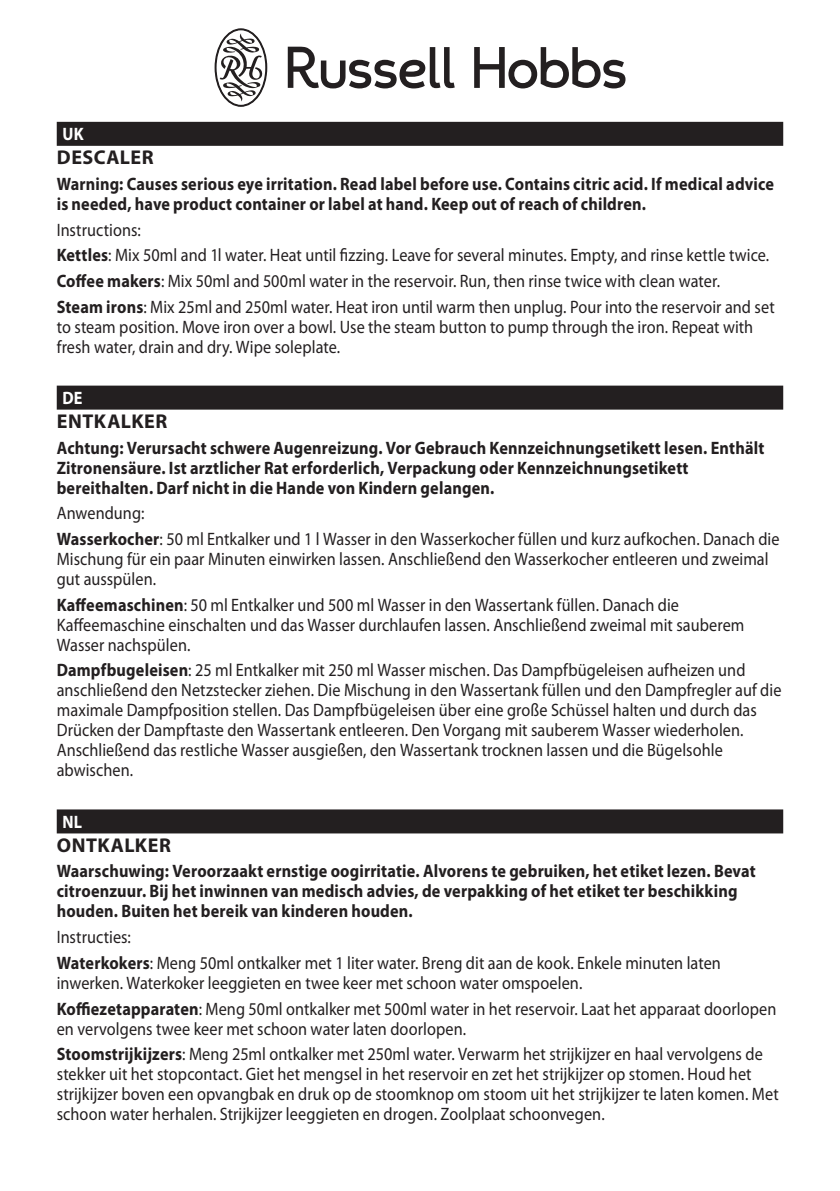
<style>
.page{position:relative;width:840px;height:1191px;background:#fff}
.page>*{position:absolute;margin:0;border:0;box-sizing:border-box;transform-origin:0 0}
.heading{font:700 20px "Myriad Pro";letter-spacing:.025em;color:#231f20}
.default{font:18px/20px "Myriad Pro";letter-spacing:.005em;color:#231f20;scale:.9 1}
.default-2{font:700 18px/20px "Myriad Pro";letter-spacing:.01em;color:#231f20;scale:.9 1}
.Country{font:700 18px "Myriad Pro";color:#fff;scale:.9 1}
.s1{font-weight:700}
</style>
<div class="page">
<div style="left:57px;top:122px;width:725px;height:24px;background:#231f20"></div>
<div style="left:57px;top:385px;width:725px;height:24px;background:#231f20"></div>
<div style="left:57px;top:809px;width:725px;height:24px;background:#231f20"></div>
<svg style="left:287px;top:47px;width:167px;height:41px"></svg>
<svg style="left:474px;top:47px;width:151px;height:41px"></svg>
<svg style="left:214px;top:28px;width:53px;height:79px"></svg>
<p class="Country" style="left:62px;top:124px;width:25px">UK</p>
<p class="heading" style="left:57px;top:146px;width:98px">DESCALER</p>
<p class="default-2" style="left:57px;top:174px;width:798px">Warning: Causes serious eye irritation. Read label before use. Contains citric acid. If medical advice is needed, have product container or label at hand. Keep out of reach of children.</p>
<p class="default" style="left:57px;top:220px;width:95px">Instructions:</p>
<p class="default" style="left:57px;top:245px;width:792px"><span class="s1">Kettles</span>: Mix 50ml and 1l water. Heat until fizzing. Leave for several minutes. Empty, and rinse kettle twice.</p>
<p class="default" style="left:57px;top:271px;width:738px"><span class="s1">Coffee makers</span>: Mix 50ml and 500ml water in the reservoir. Run, then rinse twice with clean water.</p>
<p class="default" style="left:57px;top:297px;width:798px"><span class="s1">Steam irons</span>: Mix 25ml and 250ml water. Heat iron until warm then unplug. Pour into the reservoir and set to steam position. Move iron over a bowl. Use the steam button to pump through the iron. Repeat with fresh water, drain and dry. Wipe soleplate.</p>
<p class="Country" style="left:62px;top:388px;width:24px">DE</p>
<p class="heading" style="left:57px;top:410px;width:112px">ENTKALKER</p>
<p class="default-2" style="left:57px;top:438px;width:787px">Achtung: Verursacht schwere Augenreizung. Vor Gebrauch Kennzeichnungsetikett lesen. Enthält<br>Zitronensäure. Ist arztlicher Rat erforderlich, Verpackung oder Kennzeichnungsetikett bereithalten. Darf nicht in die Hande von Kindern gelangen.</p>
<p class="default" style="left:57px;top:503px;width:99px">Anwendung:</p>
<p class="default" style="left:57px;top:529px;width:804px"><span class="s1">Wasserkocher</span>: 50 ml Entkalker und 1 l Wasser in den Wasserkocher füllen und kurz aufkochen. Danach die<br>Mischung für ein paar Minuten einwirken lassen. Anschließend den Wasserkocher entleeren und zweimal gut ausspülen.</p>
<p class="default" style="left:57px;top:595px;width:765px"><span class="s1">Kaffeemaschinen</span>: 50 ml Entkalker und 500 ml Wasser in den Wassertank füllen. Danach die<br>Kaffeemaschine einschalten und das Wasser durchlaufen lassen. Anschließend zweimal mit sauberem<br>Wasser nachspülen.</p>
<p class="default" style="left:57px;top:660px;width:806px"><span class="s1">Dampfbugeleisen</span>: 25 ml Entkalker mit 250 ml Wasser mischen. Das Dampfbügeleisen aufheizen und anschließend den Netzstecker ziehen. Die Mischung in den Wassertank füllen und den Dampfregler auf die maximale Dampfposition stellen. Das Dampfbügeleisen über eine große Schüssel halten und durch das Drücken der Dampftaste den Wassertank entleeren. Den Vorgang mit sauberem Wasser wiederholen.<br>Anschließend das restliche Wasser ausgießen, den Wassertank trocknen lassen und die Bügelsohle abwischen.</p>
<p class="Country" style="left:62px;top:811px;width:23px">NL</p>
<p class="heading" style="left:57px;top:834px;width:116px">ONTKALKER</p>
<p class="default-2" style="left:57px;top:861px;width:777px">Waarschuwing: Veroorzaakt ernstige oogirritatie. Alvorens te gebruiken, het etiket lezen. Bevat citroenzuur. Bij het inwinnen van medisch advies, de verpakking of het etiket ter beschikking houden. Buiten het bereik van kinderen houden.</p>
<p class="default" style="left:57px;top:927px;width:84px">Instructies:</p>
<p class="default" style="left:57px;top:953px;width:739px"><span class="s1">Waterkokers</span>: Meng 50ml ontkalker met 1 liter water. Breng dit aan de kook. Enkele minuten laten inwerken. Waterkoker leeggieten en twee keer met schoon water omspoelen.</p>
<p class="default" style="left:57px;top:998px;width:800px"><span class="s1">Koffiezetapparaten</span>: Meng 50ml ontkalker met 500ml water in het reservoir. Laat het apparaat doorlopen en vervolgens twee keer met schoon water laten doorlopen.</p>
<p class="default" style="left:57px;top:1044px;width:803px"><span class="s1">Stoomstrijkijzers</span>: Meng 25ml ontkalker met 250ml water. Verwarm het strijkijzer en haal vervolgens de stekker uit het stopcontact. Giet het mengsel in het reservoir en zet het strijkijzer op stomen. Houd het strijkijzer boven een opvangbak en druk op de stoomknop om stoom uit het strijkijzer te laten komen. Met schoon water herhalen. Strijkijzer leeggieten en drogen. Zoolplaat schoonvegen.</p>
</div>
